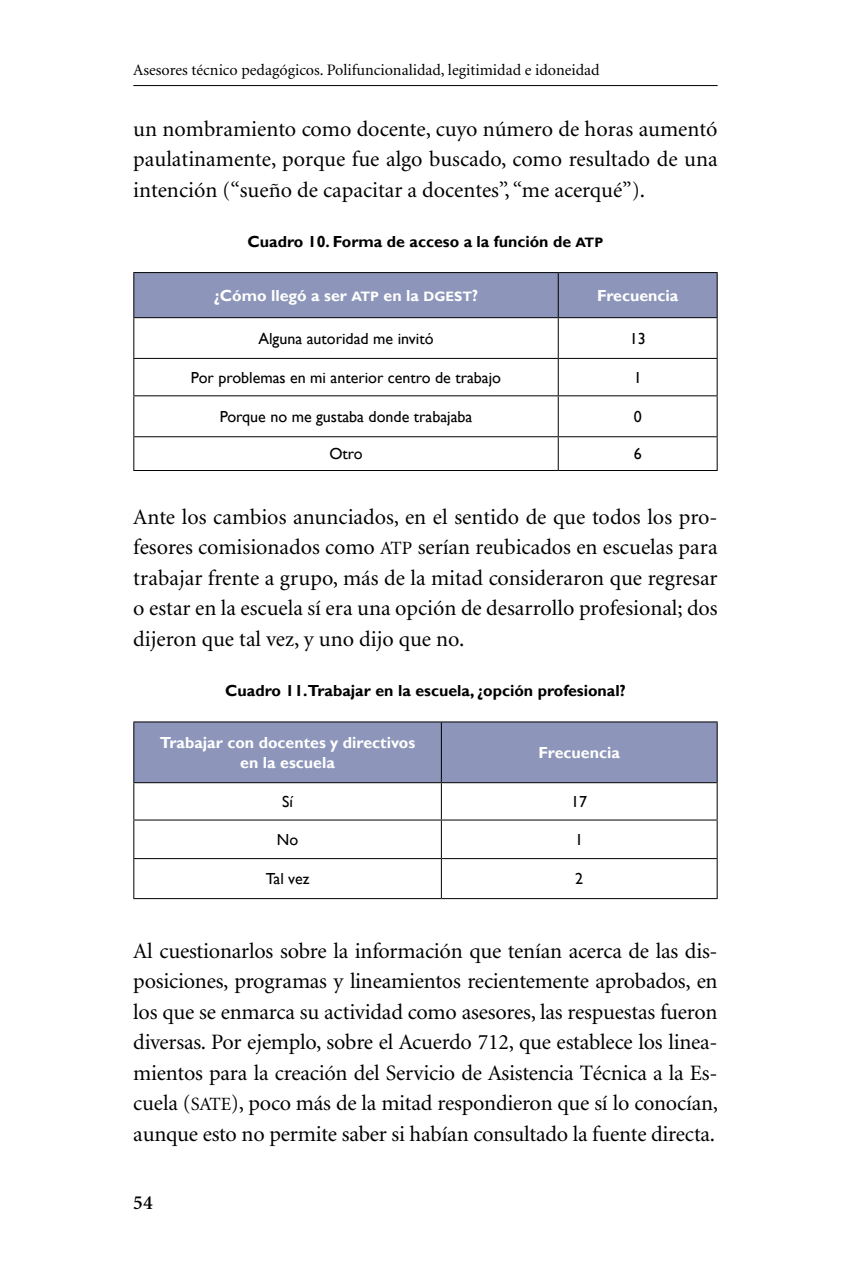
<style>
.page{position:relative;width:851px;height:1276px;background:#fff}
.page>*{position:absolute;margin:0;border:0;box-sizing:border-box;transform-origin:0 0}
.t1{font:22px/30.4px "Minion";letter-spacing:-.005em;color:#000;text-align:justify}
.t2{font:600 20px "Minion";color:#000}
.t3{font:16px "Gill Sans";color:#000}
.t4{font:700 16px/20px "Gill Sans";color:#fff;text-align:center}
.t5{font:700 16px "Gill Sans";color:#000}
.t6{font:16px "Minion";color:#000}
.s1{font-family:"Gill Sans MT Bold SC850";font-weight:400;font-size:13.6px}
.s2{font-family:"Minion Regular SC850";font-size:18.8px}
.s3{font-family:"Minion Regular SC850"}
</style>
<div class="page">
<hr style="left:133px;top:85px;width:584px;height:1px;background:#000">
<div style="left:134px;top:273px;width:582px;height:44px;background:#8d96ba"></div>
<hr style="left:133px;top:272px;width:425px;height:1px;background:#000">
<hr style="left:133px;top:273px;width:1px;height:44px;background:#000">
<hr style="left:558px;top:272px;width:159px;height:1px;background:#000">
<hr style="left:557px;top:273px;width:1px;height:44px;background:#000">
<hr style="left:716px;top:273px;width:1px;height:44px;background:#000">
<hr style="left:133px;top:317px;width:425px;height:1px;background:#000">
<hr style="left:133px;top:318px;width:1px;height:40px;background:#000">
<hr style="left:558px;top:317px;width:159px;height:1px;background:#000">
<hr style="left:557px;top:318px;width:1px;height:40px;background:#000">
<hr style="left:716px;top:318px;width:1px;height:40px;background:#000">
<hr style="left:133px;top:358px;width:425px;height:1px;background:#000">
<hr style="left:133px;top:359px;width:1px;height:36px;background:#000">
<hr style="left:558px;top:358px;width:159px;height:1px;background:#000">
<hr style="left:557px;top:359px;width:1px;height:36px;background:#000">
<hr style="left:716px;top:359px;width:1px;height:36px;background:#000">
<hr style="left:133px;top:395px;width:425px;height:1px;background:#000">
<hr style="left:133px;top:396px;width:1px;height:40px;background:#000">
<hr style="left:558px;top:395px;width:159px;height:1px;background:#000">
<hr style="left:557px;top:396px;width:1px;height:40px;background:#000">
<hr style="left:716px;top:396px;width:1px;height:40px;background:#000">
<hr style="left:133px;top:436px;width:425px;height:1px;background:#000">
<hr style="left:133px;top:437px;width:1px;height:33px;background:#000">
<hr style="left:558px;top:436px;width:159px;height:1px;background:#000">
<hr style="left:557px;top:437px;width:1px;height:33px;background:#000">
<hr style="left:716px;top:437px;width:1px;height:33px;background:#000">
<hr style="left:133px;top:470px;width:425px;height:1px;background:#000">
<hr style="left:558px;top:470px;width:159px;height:1px;background:#000">
<div style="left:134px;top:722px;width:582px;height:60px;background:#8d96ba"></div>
<hr style="left:133px;top:721px;width:308px;height:1px;background:#000">
<hr style="left:133px;top:722px;width:1px;height:60px;background:#000">
<hr style="left:441px;top:721px;width:276px;height:1px;background:#000">
<hr style="left:441px;top:722px;width:1px;height:60px;background:#000">
<hr style="left:716px;top:722px;width:1px;height:60px;background:#000">
<hr style="left:133px;top:782px;width:308px;height:1px;background:#000">
<hr style="left:133px;top:783px;width:1px;height:36px;background:#000">
<hr style="left:441px;top:782px;width:276px;height:1px;background:#000">
<hr style="left:441px;top:783px;width:1px;height:36px;background:#000">
<hr style="left:716px;top:783px;width:1px;height:36px;background:#000">
<hr style="left:133px;top:819px;width:308px;height:1px;background:#000">
<hr style="left:133px;top:820px;width:1px;height:38px;background:#000">
<hr style="left:441px;top:819px;width:276px;height:1px;background:#000">
<hr style="left:441px;top:820px;width:1px;height:38px;background:#000">
<hr style="left:716px;top:820px;width:1px;height:38px;background:#000">
<hr style="left:133px;top:858px;width:308px;height:1px;background:#000">
<hr style="left:133px;top:859px;width:1px;height:39px;background:#000">
<hr style="left:441px;top:858px;width:276px;height:1px;background:#000">
<hr style="left:441px;top:859px;width:1px;height:39px;background:#000">
<hr style="left:716px;top:859px;width:1px;height:39px;background:#000">
<hr style="left:133px;top:898px;width:308px;height:1px;background:#000">
<hr style="left:441px;top:898px;width:276px;height:1px;background:#000">
<p class="t6" style="left:133px;top:62px;width:468px">Asesores técnico pedagógicos. Polifuncionalidad, legitimidad e idoneidad</p>
<p class="t1" style="left:133px;top:114px;width:585px">un nombramiento como docente, cuyo número de horas aumentó paulatinamente, porque fue algo buscado, como resultado de una intención (“sueño de capacitar a docentes”, “me acerqué”).</p>
<p class="t5" style="left:247px;top:232px;width:357px">Cuadro 10. Forma de acceso a la función de <span class="s1">ATP</span></p>
<p class="t4" style="left:214px;top:286px;width:266px">¿Cómo llegó a ser <span class="s1">ATP</span> en la <span class="s1">DGEST</span>?</p>
<p class="t4" style="left:597px;top:286px;width:83px">Frecuencia</p>
<p class="t3" style="left:258px;top:329px;width:177px">Alguna autoridad me invitó</p>
<p class="t3" style="left:629px;top:329px;width:17px">13</p>
<p class="t3" style="left:191px;top:368px;width:311px">Por problemas en mi anterior centro de trabajo</p>
<p class="t3" style="left:633px;top:368px;width:9px">1</p>
<p class="t3" style="left:220px;top:407px;width:254px">Porque no me gustaba donde trabajaba</p>
<p class="t3" style="left:633px;top:407px;width:9px">0</p>
<p class="t3" style="left:329px;top:444px;width:35px">Otro</p>
<p class="t3" style="left:633px;top:444px;width:9px">6</p>
<p class="t1" style="left:133px;top:502px;width:586px">Ante los cambios anunciados, en el sentido de que todos los pro&shy;fesores comisionados como <span class="s2">ATP</span> serían reubicados en escuelas para trabajar frente a grupo, más de la mitad consideraron que regresar o estar en la escuela sí era una opción de desarrollo profesional; dos dijeron que tal vez, y uno dijo que no.</p>
<p class="t5" style="left:225px;top:681px;width:402px">Cuadro 11.Trabajar en la escuela, ¿opción profesional?</p>
<p class="t4" style="left:160px;top:733px;width:257px">Trabajar con docentes y directivos en la escuela</p>
<p class="t4" style="left:538px;top:743px;width:83px">Frecuencia</p>
<p class="t3" style="left:282px;top:792px;width:12px">Sí</p>
<p class="t3" style="left:571px;top:792px;width:17px">17</p>
<p class="t3" style="left:277px;top:830px;width:23px">No</p>
<p class="t3" style="left:575px;top:830px;width:9px">1</p>
<p class="t3" style="left:266px;top:869px;width:45px">Tal vez</p>
<p class="t3" style="left:575px;top:869px;width:9px">2</p>
<p class="t1" style="left:133px;top:936px;width:586px">Al cuestionarlos sobre la información que tenían acerca de las dis&shy;posiciones, programas y lineamientos recientemente aprobados, en los que se enmarca su actividad como asesores, las respuestas fueron diversas. Por ejemplo, sobre el Acuerdo 712, que establece los linea&shy;mientos para la creación del Servicio de Asistencia Técnica a la Es&shy;cuela (<span class="s2">SATE</span><span class="s3">)</span>, poco más de la mitad respondieron que sí lo conocían, aunque esto no permite saber si habían consultado la fuente directa.</p>
<p class="t2" style="left:133px;top:1192px;width:21px">54</p>
</div>
